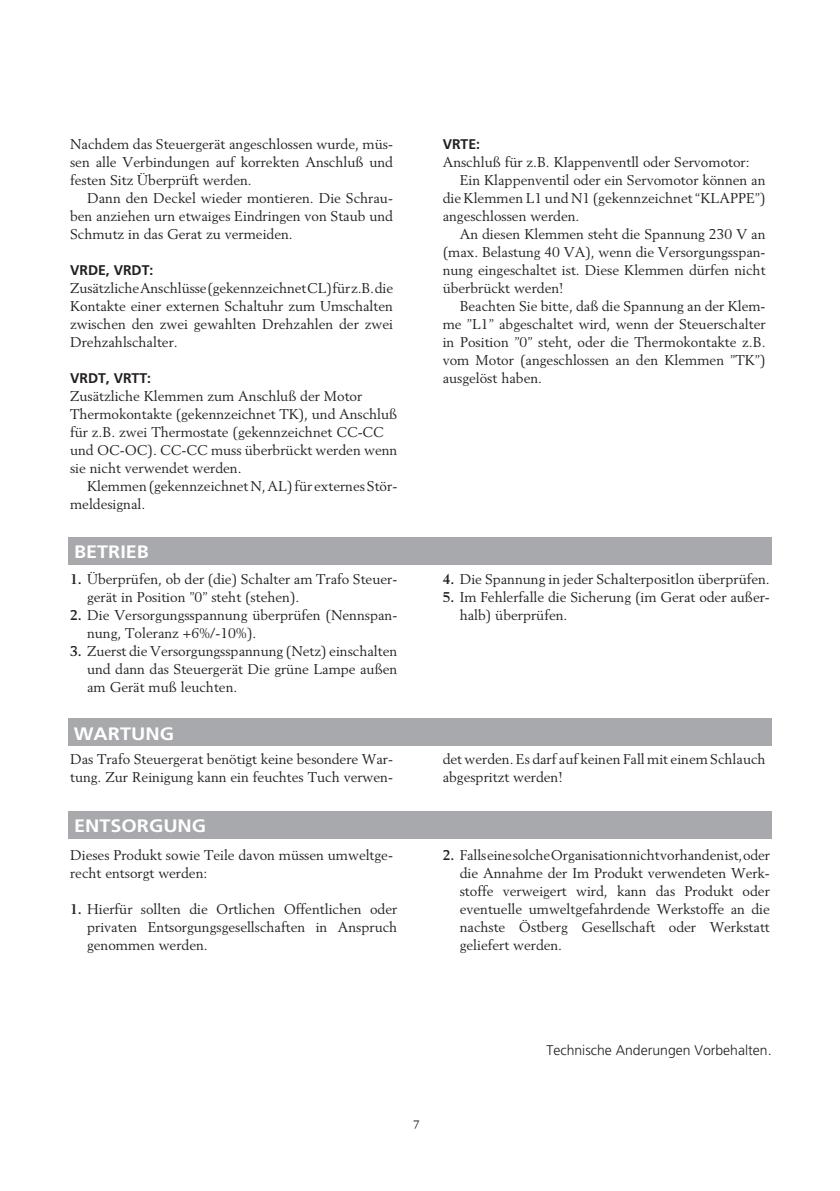
<style>
.page{position:relative;width:840px;height:1191px;background:#fff}
.page>*{position:absolute;margin:0;border:0;box-sizing:border-box;transform-origin:0 0}
.t1{font:700 18px "Frutiger LT Std";color:#fff;scale:1.1 1}
.Impact{font:14px/18px "Berling LT Std";color:#231f20;text-align:justify}
.Impact-2{font:300 14px "Frutiger LT Std";color:#231f20}
.Impact-3{font:700 14px "Frutiger LT Std";color:#231f20}
.t2{font:12px "Berling Nova Text Pro";color:#231f20}
.s1{font-weight:700}
</style>
<div class="page">
<div style="left:68px;top:537px;width:703px;height:28px;background:#a8a9ad"></div>
<div style="left:68px;top:718px;width:703px;height:27px;background:#a8a9ad"></div>
<div style="left:68px;top:811px;width:703px;height:28px;background:#a8a9ad"></div>
<p class="Impact" style="left:70px;top:135px;width:324px">Nachdem das Steuergerät angeschlossen wurde, müs-</p>
<p class="Impact" style="left:70px;top:153px;width:324px">sen alle Verbindungen auf korrekten Anschluß und</p>
<p class="Impact" style="left:70px;top:171px;width:183px">festen Sitz Überprüft werden.</p>
<p class="Impact" style="left:70px;top:189px;width:324px;text-indent:17px">Dann den Deckel wieder montieren. Die Schrau&shy;ben anziehen urn etwaiges Eindringen von Staub und Schmutz in das Gerat zu vermeiden.</p>
<p class="Impact-3" style="left:70px;top:262px;width:85px">VRDE, VRDT:</p>
<p class="Impact" style="left:70px;top:279px;width:324px">Zusätzliche Anschlüsse (gekennzeichnet CL) für z.B. die</p>
<p class="Impact" style="left:70px;top:297px;width:324px">Kontakte einer externen Schaltuhr zum Umschalten</p>
<p class="Impact" style="left:70px;top:315px;width:324px">zwischen den zwei gewahlten Drehzahlen der zwei</p>
<p class="Impact" style="left:70px;top:333px;width:109px">Drehzahlschalter.</p>
<p class="Impact-3" style="left:70px;top:370px;width:82px">VRDT, VRTT:</p>
<p class="Impact" style="left:70px;top:387px;width:293px">Zusätzliche Klemmen zum Anschluß der Motor</p>
<p class="Impact" style="left:70px;top:405px;width:328px">Thermokontakte (gekennzeichnet TK), und Anschluß</p>
<p class="Impact" style="left:70px;top:423px;width:315px">für z.B. zwei Thermostate (gekennzeichnet CC-CC</p>
<p class="Impact" style="left:70px;top:441px;width:328px">und OC-OC). CC-CC muss überbrückt werden wenn sie nicht verwendet werden.</p>
<p class="Impact" style="left:87px;top:477px;width:311px">Klemmen (gekennzeichnet N, AL) für externes Stör-</p>
<p class="Impact" style="left:70px;top:495px;width:77px">meldesignal.</p>
<p class="t1" style="left:74px;top:541px;width:70px">BETRIEB</p>
<p class="Impact" style="left:70px;top:570px;width:328px"><span class="s1">1.</span> Überprüfen, ob der (die) Schalter am Trafo Steuer-</p>
<p class="Impact" style="left:87px;top:588px;width:214px">gerät in Position ”0” steht (stehen).</p>
<p class="Impact" style="left:70px;top:606px;width:328px"><span class="s1">2.</span> Die Versorgungsspannung überprüfen (Nennspan-</p>
<p class="Impact" style="left:87px;top:624px;width:171px">nung, Toleranz +6%/-10%).</p>
<p class="Impact" style="left:70px;top:642px;width:328px"><span class="s1">3.</span> Zuerst die Versorgungsspannung (Netz) einschalten</p>
<p class="Impact" style="left:87px;top:660px;width:311px">und dann das Steuergerät Die grüne Lampe außen</p>
<p class="Impact" style="left:87px;top:678px;width:152px">am Gerät muß leuchten.</p>
<p class="t1" style="left:74px;top:723px;width:92px">WARTUNG</p>
<p class="Impact-3" style="left:442px;top:135px;width:39px">VRTE:</p>
<p class="Impact" style="left:442px;top:152px;width:308px">Anschluß für z.B. Klappenventll oder Servomotor:</p>
<p class="Impact" style="left:442px;top:170px;width:324px;text-indent:17px">Ein Klappenventil oder ein Servomotor können an die Klemmen L1 und N1 (gekennzeichnet “KLAPPE”) angeschlossen werden.</p>
<p class="Impact" style="left:442px;top:224px;width:324px;text-indent:17px">An diesen Klemmen steht die Spannung 230 V an (max. Belastung 40 VA), wenn die Versorgungsspan&shy;nung eingeschaltet ist. Diese Klemmen dürfen nicht überbrückt werden!</p>
<p class="Impact" style="left:442px;top:296px;width:324px;text-indent:17px">Beachten Sie bitte, daß die Spannung an der Klem&shy;me ”L1” abgeschaltet wird, wenn der Steuerschalter in Position ”0” steht, oder die Thermokontakte z.B. vom Motor (angeschlossen an den Klemmen ”TK”) ausgelöst haben.</p>
<p class="Impact" style="left:442px;top:570px;width:328px"><span class="s1">4.</span> Die Spannung in jeder Schalterpositlon überprüfen.</p>
<p class="Impact" style="left:442px;top:588px;width:328px"><span class="s1">5.</span> Im Fehlerfalle die Sicherung (im Gerat oder außer-</p>
<p class="Impact" style="left:459px;top:606px;width:109px">halb) überprüfen.</p>
<p class="Impact" style="left:70px;top:750px;width:324px">Das Trafo Steuergerat benötigt keine besondere War&shy;tung. Zur Reinigung kann ein feuchtes Tuch verwen-</p>
<p class="Impact" style="left:442px;top:750px;width:324px">det werden. Es darf auf keinen Fall mit einem Schlauch abgespritzt werden!</p>
<p class="t1" style="left:74px;top:815px;width:122px">ENTSORGUNG</p>
<p class="Impact" style="left:70px;top:845px;width:324px">Dieses Produkt sowie Teile davon müssen umweltge&shy;recht entsorgt werden:</p>
<p class="Impact" style="left:70px;top:899px;width:328px"><span class="s1">1.</span> Hierfür sollten die Ortlichen Offentlichen oder</p>
<p class="Impact" style="left:87px;top:917px;width:311px">privaten Entsorgungsgesellschaften in Anspruch</p>
<p class="Impact" style="left:87px;top:935px;width:122px">genommen werden.</p>
<p class="Impact" style="left:442px;top:845px;width:329px"><span class="s1">2.</span> Falls eine solche Organisation nicht vorhanden ist, oder</p>
<p class="Impact" style="left:459px;top:863px;width:311px">die Annahme der Im Produkt verwendeten Werk-</p>
<p class="Impact" style="left:459px;top:881px;width:311px">stoffe verweigert wird, kann das Produkt oder</p>
<p class="Impact" style="left:459px;top:899px;width:311px">eventuelle umweltgefahrdende Werkstoffe an die</p>
<p class="Impact" style="left:459px;top:917px;width:311px">nachste Östberg Gesellschaft oder Werkstatt</p>
<p class="Impact" style="left:459px;top:935px;width:104px">geliefert werden.</p>
<p class="t2" style="left:413px;top:1113px;width:8px">7</p>
<p class="Impact-2" style="left:546px;top:1041px;width:226px">Technische Anderungen Vorbehalten.</p>
</div>
